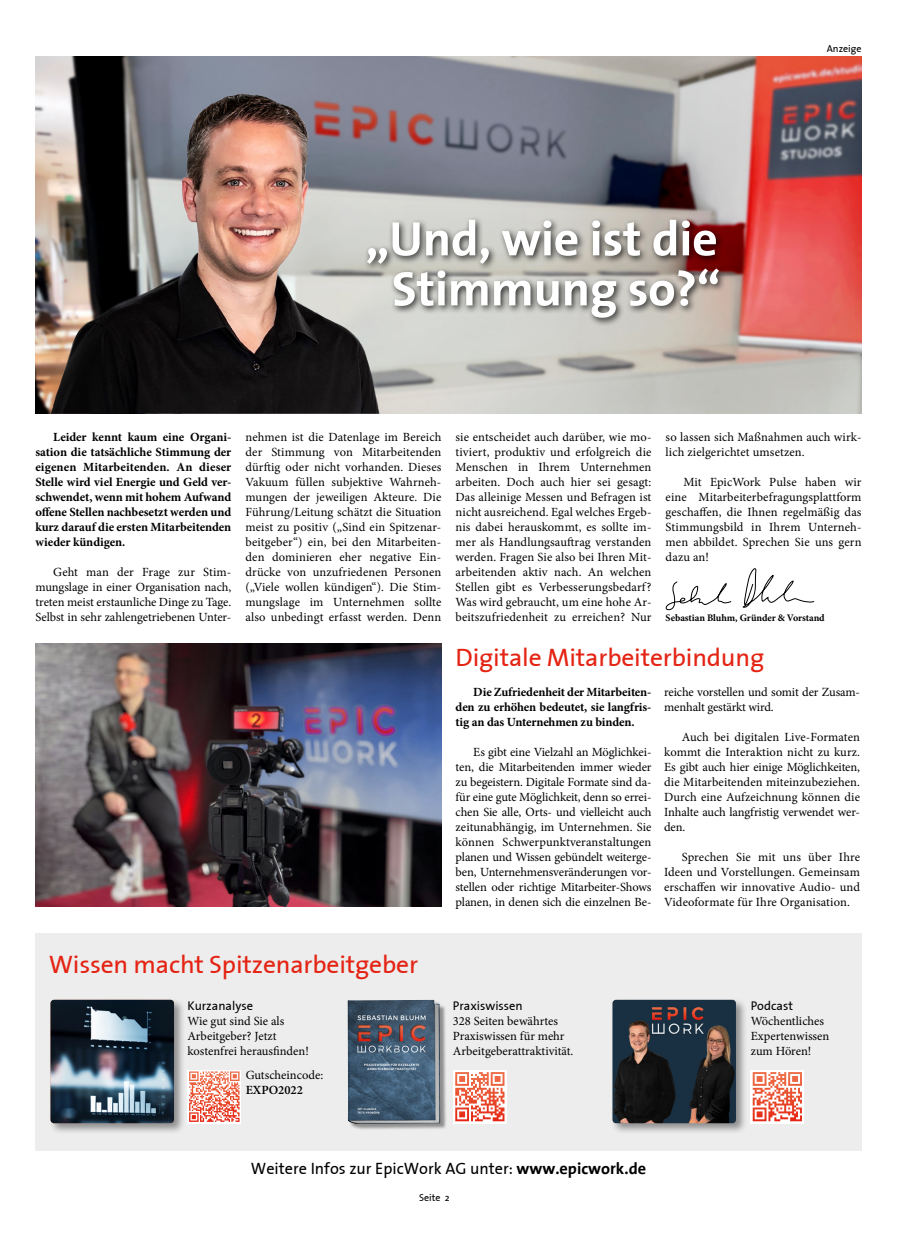
<style>
.page{position:relative;width:897px;height:1237px;background:#fff}
.page>*{position:absolute;margin:0;border:0;box-sizing:border-box;transform-origin:0 0}
.t1{font:700 48.75px/50px "The Sans";letter-spacing:-.01em;color:#fff;text-align:center}
.t2{font:25px "The Sans Plain";letter-spacing:-.01em;color:#e42313}
.t3{font:16.25px "The Sans Plain";color:#000}
.t4{font:12.5px/15px "Minion Pro";color:#000;text-align:justify}
.t5{font:700 12.5px/15px "Minion Pro";letter-spacing:-.01em;color:#000;text-align:justify}
.t6{font:12.5px "The Sans Plain";color:#000}
.t7{font:600 12.5px "Minion Pro";color:#000}
.t8{font:700 10px "Minion Pro";letter-spacing:-.01em;color:#000}
.t9{font:10px "The Sans Plain";color:#000}
.s1{font-family:"The Sans";font-weight:700}
</style>
<div class="page">
<img style="left:35px;top:57px;width:826px;height:357px">
<div style="left:35px;top:933px;width:826px;height:217px;background:#ededed"></div>
<img style="left:35px;top:643px;width:406px;height:263px">
<div style="left:348px;top:1000px;width:99px;height:130px;background:#000;opacity:.4"></div>
<img style="left:347px;top:999px;width:93px;height:125px">
<div style="left:610px;top:998px;width:137px;height:137px;background:#000;opacity:.4"></div>
<img style="left:612px;top:999px;width:124px;height:124px">
<div style="left:49px;top:998px;width:137px;height:137px;background:#000;opacity:.4"></div>
<img style="left:50px;top:999px;width:124px;height:124px">
<svg style="left:188px;top:1070px;width:53px;height:53px;background:#f4afa0"></svg>
<svg style="left:189px;top:1115px;width:50px;height:7px"></svg>
<svg style="left:453px;top:1070px;width:53px;height:53px;background:#f5b2a3"></svg>
<svg style="left:455px;top:1109px;width:49px;height:12px"></svg>
<svg style="left:750px;top:1070px;width:53px;height:53px;background:#f5b5a7"></svg>
<svg style="left:752px;top:1107px;width:49px;height:14px"></svg>
<div style="left:363px;top:216px;width:364px;height:111px;background:#000;opacity:.8"></div>
<svg style="left:665px;top:581px;width:67px;height:30px"></svg>
<svg style="left:742px;top:568px;width:73px;height:40px"></svg>
<img style="left:35px;top:60px;width:393px;height:354px">
<p class="t9" style="left:826px;top:40px;width:36px">Anzeige</p>
<h1 class="t1" style="left:365px;top:213px;width:357px">„Und, wie ist die<br>Stimmung so?“</h1>
<p class="t5" style="left:35px;top:429px;width:197px;text-indent:18px">Leider kennt kaum eine Organi&shy;sation die tatsächliche Stimmung der eigenen Mitarbeitenden. An dieser Stelle wird viel Energie und Geld ver&shy;schwendet, wenn mit hohem Aufwand offene Stellen nachbesetzt werden und kurz darauf die ersten Mitarbeitenden wieder kündigen.</p>
<p class="t4" style="left:35px;top:564px;width:197px;text-indent:18px">Geht man der Frage zur Stim&shy;mungslage in einer Organisation nach, treten meist erstaunliche Dinge zu Tage.<br>Selbst in sehr zahlengetriebenen Unter-</p>
<p class="t4" style="left:245px;top:429px;width:197px">nehmen ist die Datenlage im Bereich der Stimmung von Mitarbeitenden dürftig oder nicht vorhanden. Dieses Vakuum füllen subjektive Wahrneh&shy;mungen der jeweiligen Akteure. Die Führung/Leitung schätzt die Situation meist zu positiv („Sind ein Spitzenar&shy;beitgeber“) ein, bei den Mitarbeiten&shy;den dominieren eher negative Ein&shy;drücke von unzufriedenen Personen („Viele wollen kündigen“). Die Stim&shy;mungslage im Unternehmen sollte also unbedingt erfasst werden. Denn</p>
<p class="t4" style="left:455px;top:429px;width:197px">sie entscheidet auch darüber, wie mo&shy;tiviert, produktiv und erfolgreich die Menschen in Ihrem Unternehmen arbeiten. Doch auch hier sei gesagt:<br>Das alleinige Messen und Befragen ist nicht ausreichend. Egal welches Ergeb&shy;nis dabei herauskommt, es sollte im&shy;mer als Handlungsauftrag verstanden werden. Fragen Sie also bei Ihren Mit&shy;arbeitenden aktiv nach. An welchen Stellen gibt es Verbesserungsbedarf?<br>Was wird gebraucht, um eine hohe Ar&shy;beitszufriedenheit zu erreichen? Nur</p>
<p class="t4" style="left:665px;top:429px;width:197px">so lassen sich Maßnahmen auch wirk&shy;lich zielgerichtet umsetzen.</p>
<p class="t4" style="left:665px;top:474px;width:197px;text-indent:18px">Mit EpicWork Pulse haben wir eine Mitarbeiterbefragungsplattform geschaffen, die Ihnen regelmäßig das Stimmungsbild in Ihrem Unterneh&shy;men abbildet. Sprechen Sie uns gern dazu an!</p>
<p class="t8" style="left:665px;top:610px;width:160px">Sebastian Bluhm, Gründer &amp; Vorstand</p>
<h2 class="t2" style="left:455px;top:636px;width:310px">Digitale Mitarbeiterbindung</h2>
<p class="t5" style="left:455px;top:684px;width:197px;text-indent:18px">Die Zufriedenheit der Mitarbeiten&shy;den zu erhöhen bedeutet, sie langfris&shy;tig an das Unternehmen zu binden.</p>
<p class="t4" style="left:455px;top:744px;width:197px;text-indent:18px">Es gibt eine Vielzahl an Möglichkei&shy;ten, die Mitarbeitenden immer wieder zu begeistern. Digitale Formate sind da&shy;für eine gute Möglichkeit, denn so errei&shy;chen Sie alle, Orts- und vielleicht auch zeitunabhängig, im Unternehmen. Sie können Schwerpunktveranstaltungen planen und Wissen gebündelt weiterge&shy;ben, Unternehmensveränderungen vor&shy;stellen oder richtige Mitarbeiter-Shows planen, in denen sich die einzelnen Be-</p>
<p class="t4" style="left:664px;top:684px;width:197px">reiche vorstellen und somit der Zusam&shy;menhalt gestärkt wird.</p>
<p class="t4" style="left:664px;top:729px;width:197px;text-indent:18px">Auch bei digitalen Live-Formaten kommt die Interaktion nicht zu kurz.<br>Es gibt auch hier einige Möglichkeiten, die Mitarbeitenden miteinzubeziehen.<br>Durch eine Aufzeichnung können die Inhalte auch langfristig verwendet wer&shy;den.</p>
<p class="t4" style="left:664px;top:849px;width:197px;text-indent:18px">Sprechen Sie mit uns über Ihre Ideen und Vorstellungen. Gemeinsam erschaffen wir innovative Audio- und Videoformate für Ihre Organisation.</p>
<h2 class="t2" style="left:49px;top:943px;width:371px">Wissen macht Spitzenarbeitgeber</h2>
<p class="t6" style="left:187px;top:995px;width:67px">Kurzanalyse</p>
<p class="t4" style="left:187px;top:1013px;width:123px;text-align:left">Wie gut sind Sie als<br>Arbeitgeber? Jetzt kostenfrei herausfinden!</p>
<p class="t4" style="left:246px;top:1067px;width:79px">Gutscheincode:</p>
<p class="t7" style="left:246px;top:1081px;width:59px">EXPO2022</p>
<p class="t6" style="left:453px;top:995px;width:71px">Praxiswissen</p>
<p class="t4" style="left:453px;top:1013px;width:122px;text-align:left">328 Seiten bewährtes<br>Praxiswissen für mehr<br>Arbeitgeberattraktivität.</p>
<h3 class="t3" style="left:251px;top:1155px;width:397px">Weitere Infos zur EpicWork AG unter: <span class="s1">www.epicwork.de</span></h3>
<p class="t9" style="left:419px;top:1188px;width:32px">Seite 2</p>
<p class="t6" style="left:750px;top:995px;width:44px">Podcast</p>
<p class="t4" style="left:750px;top:1013px;width:80px;text-align:left">Wöchentliches<br>Expertenwissen zum Hören!</p>
</div>
